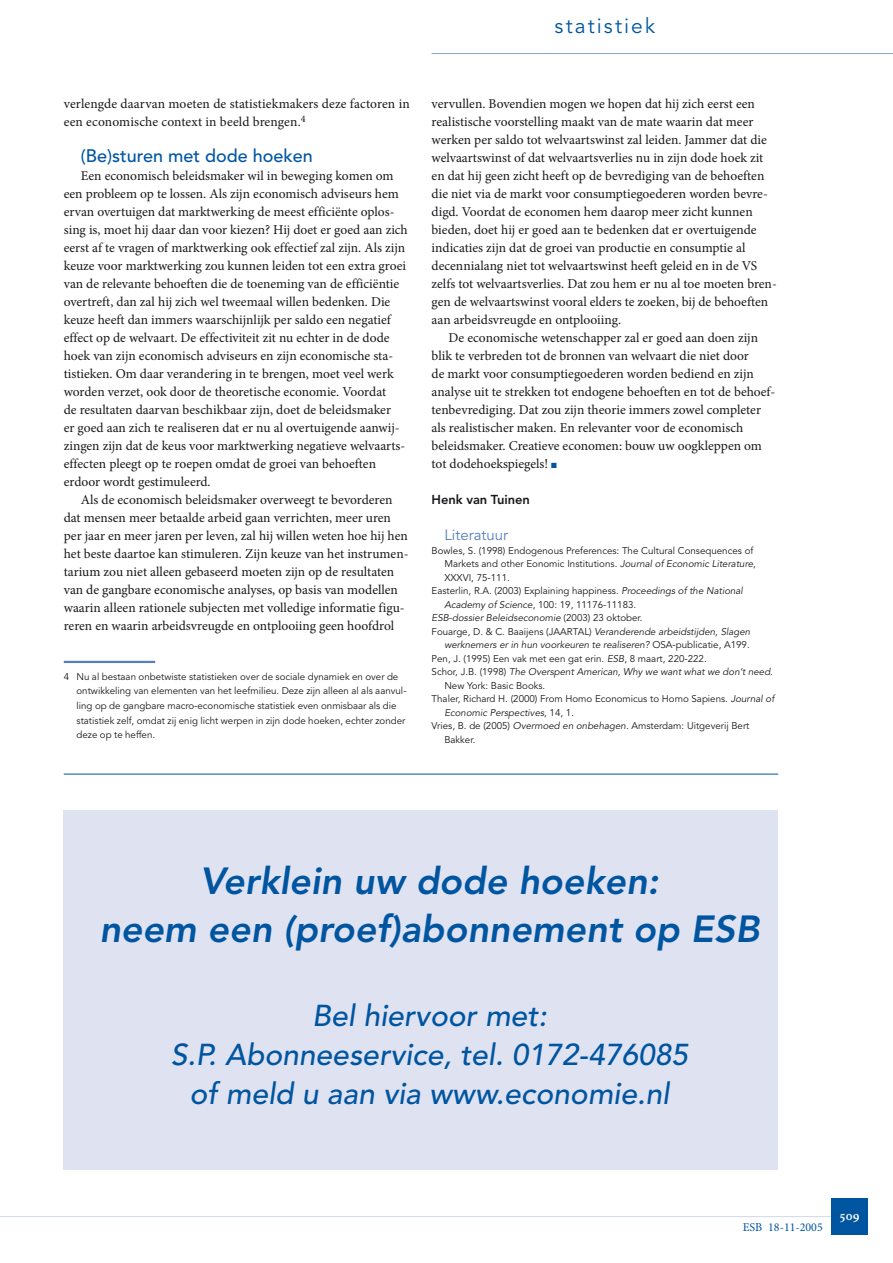
<style>
.page{position:relative;width:893px;height:1263px;background:#fff}
.page>*{position:absolute;margin:0;border:0;box-sizing:border-box;transform-origin:0 0}
.t1{font:italic 800 37.5px/48px "Avenir";color:#0055a0;text-align:center}
.t2{font:italic 500 30px/39px "Avenir";color:#0055a0;text-align:center}
.t3{font:21px "Avenir";letter-spacing:.1em;color:#0055a0}
.t4{font:500 18px "Avenir";color:#0055a0}
.t5{font:15px "Avenir";color:#577fba}
.t6{font:13.5px/18px "Minion Pro";color:#1a171c}
.t7{font:600 13.5px "Minion Pro";color:#fff}
.t8{font:800 12.9px "Avenir";color:#1a171c}
.t9{font:12px "Minion Pro";color:#0055a0}
.t10{font:9.75px/14.5px "Avenir";color:#1a171c}
.t11{font:italic 9.75px "Avenir";color:#1a171c}
.s1{color:#0055a0}
.s2{font-style:italic}
.s3{font-style:normal}
</style>
<div class="page">
<hr style="left:0;top:1216px;width:831px;height:1px;background:#d3d9ec">
<div style="left:831px;top:1198px;width:36px;height:37px;background:#0055a0"></div>
<hr style="left:432px;top:53px;width:461px;height:1px;background:#8ca1ce">
<hr style="left:64px;top:661px;width:91px;height:2px;background:#577fba">
<hr style="left:64px;top:774px;width:714px;height:1px;background:#0055a0">
<div style="left:64px;top:810px;width:714px;height:360px;background:#dfe2f1"></div>
<h3 class="t3" style="left:555px;top:14px;width:102px">statistiek</h3>
<p class="t6" style="left:64px;top:95px;width:348px">verlengde daarvan moeten de statistiekmakers deze factoren in een economische context in beeld brengen.</p>
<h3 class="t4" style="left:81px;top:145px;width:234px">(Be)sturen met dode hoeken</h3>
<p class="t6" style="left:64px;top:167px;width:345px;text-indent:17px">Een economisch beleidsmaker wil in beweging komen om een probleem op te lossen. Als zijn economisch adviseurs hem ervan overtuigen dat marktwerking de meest efficiënte oplos&shy;sing is, moet hij daar dan voor kiezen? Hij doet er goed aan zich eerst af te vragen of marktwerking ook effectief zal zijn. Als zijn keuze voor marktwerking zou kunnen leiden tot een extra groei van de relevante behoeften die de toeneming van de efficiëntie overtreft, dan zal hij zich wel tweemaal willen bedenken. Die keuze heeft dan immers waarschijnlijk per saldo een negatief effect op de welvaart. De effectiviteit zit nu echter in de dode hoek van zijn economisch adviseurs en zijn economische sta&shy;tistieken. Om daar verandering in te brengen, moet veel werk worden verzet, ook door de theoretische economie. Voordat<br>de resultaten daarvan beschikbaar zijn, doet de beleidsmaker<br>er goed aan zich te realiseren dat er nu al overtuigende aanwij&shy;zingen zijn dat de keus voor marktwerking negatieve welvaarts&shy;effecten pleegt op te roepen omdat de groei van behoeften erdoor wordt gestimuleerd.</p>
<p class="t6" style="left:64px;top:491px;width:346px;text-indent:17px">Als de economisch beleidsmaker overweegt te bevorderen dat mensen meer betaalde arbeid gaan verrichten, meer uren per jaar en meer jaren per leven, zal hij willen weten hoe hij hen het beste daartoe kan stimuleren. Zijn keuze van het instrumen&shy;tarium zou niet alleen gebaseerd moeten zijn op de resultaten van de gangbare economische analyses, op basis van modellen waarin alleen rationele subjecten met volledige informatie figu&shy;reren en waarin arbeidsvreugde en ontplooiing geen hoofdrol</p>
<p class="t10" style="left:77px;top:669px;width:332px">Nu al bestaan onbetwiste statistieken over de sociale dynamiek en over de ontwikkeling van elementen van het leefmilieu. Deze zijn alleen al als aanvul&shy;ling op de gangbare macro-economische statistiek even onmisbaar als die statistiek zelf, omdat zij enig licht werpen in zijn dode hoeken, echter zonder deze op te heffen.</p>
<p class="t6" style="left:432px;top:95px;width:347px">vervullen. Bovendien mogen we hopen dat hij zich eerst een realistische voorstelling maakt van de mate waarin dat meer werken per saldo tot welvaartswinst zal leiden. Jammer dat die welvaartswinst of dat welvaartsverlies nu in zijn dode hoek zit en dat hij geen zicht heeft op de bevrediging van de behoeften die niet via de markt voor consumptiegoederen worden bevre&shy;digd. Voordat de economen hem daarop meer zicht kunnen bieden, doet hij er goed aan te bedenken dat er overtuigende indicaties zijn dat de groei van productie en consumptie al decennialang niet tot welvaartswinst heeft geleid en in de VS zelfs tot welvaartsverlies. Dat zou hem er nu al toe moeten bren&shy;gen de welvaartswinst vooral elders te zoeken, bij de behoeften aan arbeidsvreugde en ontplooiing.</p>
<p class="t6" style="left:432px;top:329px;width:345px;text-indent:17px">De economische wetenschapper zal er goed aan doen zijn blik te verbreden tot de bronnen van welvaart die niet door<br>de markt voor consumptiegoederen worden bediend en zijn analyse uit te strekken tot endogene behoeften en tot de behoef&shy;tenbevrediging. Dat zou zijn theorie immers zowel completer als realistischer maken. En relevanter voor de economisch beleidsmaker. Creatieve economen: bouw uw oogkleppen om tot dodehoekspiegels! <span class="s1">■</span></p>
<p class="t8" style="left:432px;top:492px;width:100px">Henk van Tuinen</p>
<p class="t5" style="left:444px;top:526px;width:65px">Literatuur</p>
<p class="t10" style="left:432px;top:543px;width:323px">Bowles, S. (1 998) Endogenous Preferences: The Cultural Consequences of</p>
<p class="t10" style="left:444px;top:557px;width:313px">Markets and other Eonomic Institutions. <span class="s2">Journal of Economic Literature</span>,</p>
<p class="t10" style="left:444px;top:570px;width:67px">XXXVI, 75-111 .</p>
<p class="t10" style="left:432px;top:584px;width:313px">Easterlin, R.A. (2003) Explaining happiness. <span class="s2">Proceedings of the National</span></p>
<p class="t10" style="left:444px;top:597px;width:193px"><span class="s2">Academy of Science</span>, 1 00: 1 9, 111 76-111 83.</p>
<p class="t11" style="left:432px;top:612px;width:212px">ESB-dossier Beleidseconomie <span class="s3">(2003) 23 oktober.</span></p>
<p class="t11" style="left:432px;top:626px;width:320px"><span class="s3">Fouarge, D. &amp; C. Baaijens (JAARTAL)</span> Veranderende arbeidstijden, Slagen</p>
<p class="t11" style="left:444px;top:639px;width:307px">werknemers er in hun voorkeuren te realiseren? <span class="s3">OSA-publicatie, A1 99.</span></p>
<p class="t10" style="left:432px;top:651px;width:277px">Pen, J. (1 995) Een vak met een gat erin. <span class="s2">ESB</span>, 8 maart, 220-222.</p>
<p class="t11" style="left:432px;top:666px;width:343px"><span class="s3">Schor, J.B. (1 998)</span> The Overspent American, Why we want what we don’t need<span class="s3">.</span></p>
<p class="t10" style="left:444px;top:678px;width:102px">New York: Basic Books.</p>
<p class="t10" style="left:432px;top:692px;width:344px">Thaler, Richard H. (2000) From Homo Economicus to Homo Sapiens. <span class="s2">Journal of</span></p>
<p class="t11" style="left:444px;top:707px;width:131px">Economic Perspectives<span class="s3">, 1 4, 1 .</span></p>
<p class="t10" style="left:432px;top:719px;width:319px">Vries, B. de (2005) <span class="s2">Overmoed en onbehagen</span>. Amsterdam: Uitgeverij Bert</p>
<p class="t10" style="left:444px;top:732px;width:33px">Bakker.</p>
<h1 class="t1" style="left:99px;top:857px;width:662px">Verklein uw dode hoeken:<br>neem een (proef)abonnement op ESB</h1>
<h2 class="t2" style="left:171px;top:997px;width:519px">Bel hiervoor met:<br>S.P. Abonneeservice, tel. 0172-476085 of meld u aan via www.economie.nl</h2>
<p class="t9" style="left:743px;top:1219px;width:82px">ESB 18-11-2005</p>
<p class="t7" style="left:839px;top:1207px;width:22px">509</p>
</div>
